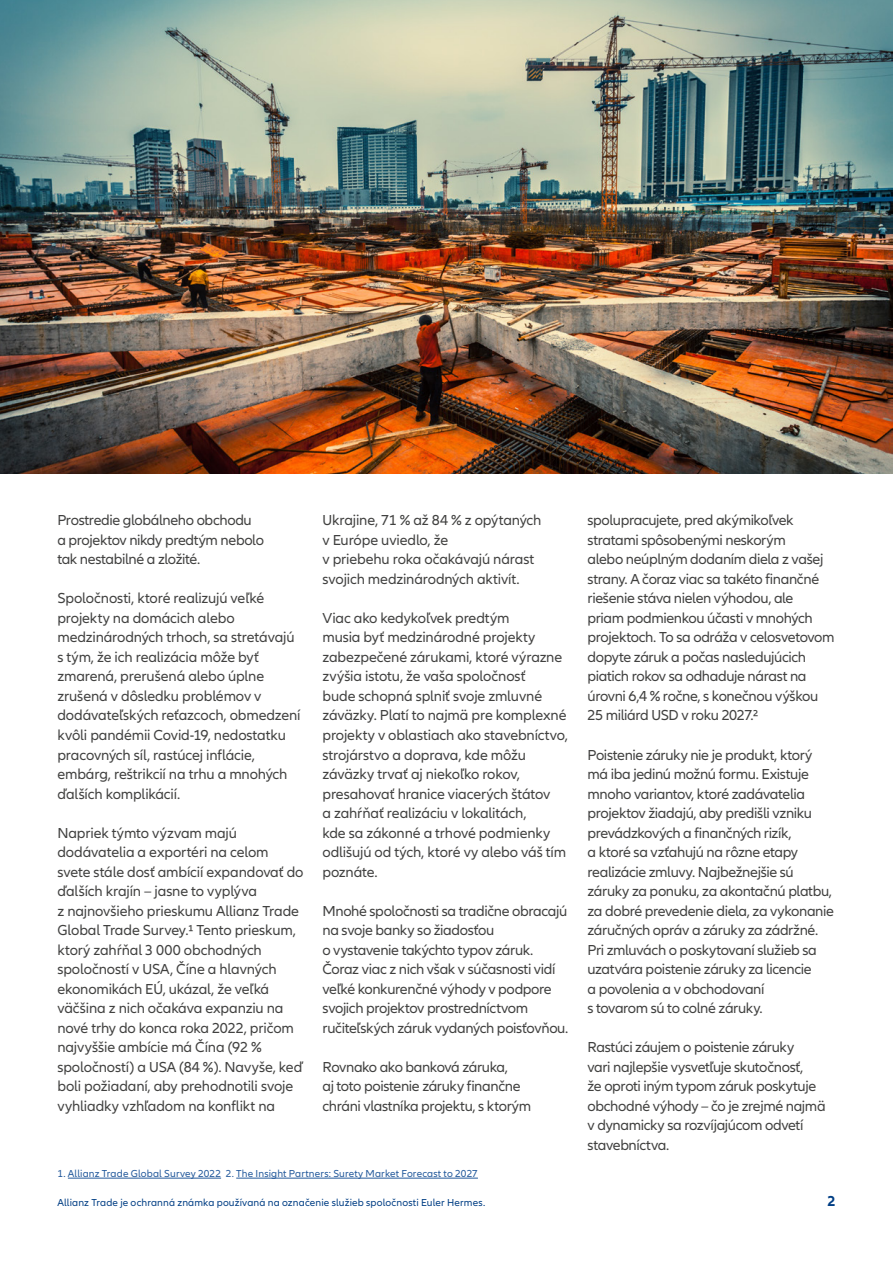
<style>
.page{position:relative;width:893px;height:1263px;background:#fff}
.page>*{position:absolute;margin:0;border:0;box-sizing:border-box;transform-origin:0 0}
.t1{font:15px/19.5px "Allianz Neo";letter-spacing:-.02em;color:#414140}
.t2{font:700 15px "Allianz Neo";color:#003e84}
.t3{font:10.5px "Allianz Neo";letter-spacing:.015em;color:#003e84}
.t4{font:10.5px "Allianz Neo";letter-spacing:.01em;color:#245a9c}
</style>
<div class="page">
<img style="left:0;top:0;width:893px;height:473px">
<hr style="left:68px;top:1178px;width:153px;height:1px;background:#245a9c">
<hr style="left:236px;top:1178px;width:242px;height:1px;background:#245a9c">
<p class="t1" style="left:57px;top:511px;width:208px">Prostredie globálneho obchodu a projektov nikdy predtým nebolo tak nestabilné a zložité.</p>
<p class="t1" style="left:57px;top:589px;width:245px">Spoločnosti, ktoré realizujú veľké projekty na domácich alebo medzinárodných trhoch, sa stretávajú s tým, že ich realizácia môže byť zmarená, prerušená alebo úplne zrušená v dôsledku problémov v dodávateľských reťazcoch, obmedzení kvôli pandémii Covid-19, nedostatku pracovných síl, rastúcej inflácie, embárg, reštrikcií na trhu a mnohých ďalších komplikácií.</p>
<p class="t1" style="left:57px;top:823px;width:248px">Napriek týmto výzvam majú dodávatelia a exportéri na celom svete stále dosť ambícií expandovať do ďalších krajín – jasne to vyplýva<br>z najnovšieho prieskumu Allianz Trade Global Trade Survey.1 Tento prieskum, ktorý zahŕňal 3 000 obchodných spoločností v USA, Číne a hlavných ekonomikách EÚ, ukázal, že veľká väčšina z nich očakáva expanziu na nové trhy do konca roka 2022, pričom najvyššie ambície má Čína (92 % spoločností) a USA (84 %). Navyše, keď boli požiadaní, aby prehodnotili svoje vyhliadky vzhľadom na konflikt na</p>
<p class="t1" style="left:322px;top:511px;width:221px">Ukrajine, 71 % až 84 % z opýtaných v Európe uviedlo, že<br>v priebehu roka očakávajú nárast svojich medzinárodných aktivít.</p>
<p class="t1" style="left:322px;top:609px;width:247px">Viac ako kedykoľvek predtým<br>musia byť medzinárodné projekty zabezpečené zárukami, ktoré výrazne zvýšia istotu, že vaša spoločnosť<br>bude schopná splniť svoje zmluvné záväzky. Platí to najmä pre komplexné projekty v oblastiach ako stavebníctvo, strojárstvo a doprava, kde môžu záväzky trvať aj niekoľko rokov, presahovať hranice viacerých štátov<br>a zahŕňať realizáciu v lokalitách,<br>kde sa zákonné a trhové podmienky odlišujú od tých, ktoré vy alebo váš tím poznáte.</p>
<p class="t1" style="left:322px;top:901px;width:247px">Mnohé spoločnosti sa tradične obracajú na svoje banky so žiadosťou<br>o vystavenie takýchto typov záruk.<br>Čoraz viac z nich však v súčasnosti vidí veľké konkurenčné výhody v podpore svojich projektov prostredníctvom ručiteľských záruk vydaných poisťovňou.</p>
<p class="t1" style="left:322px;top:1057px;width:210px">Rovnako ako banková záruka,<br>aj toto poistenie záruky finančne chráni vlastníka projektu, s ktorým</p>
<p class="t4" style="left:57px;top:1167px;width:422px">1. Allianz Trade Global Survey 2022 2. The Insight Partners: Surety Market Forecast to 2027</p>
<p class="t1" style="left:587px;top:511px;width:249px">spolupracujete, pred akýmikoľvek stratami spôsobenými neskorým<br>alebo neúplným dodaním diela z vašej strany. A čoraz viac sa takéto finančné riešenie stáva nielen výhodou, ale<br>priam podmienkou účasti v mnohých projektoch. To sa odráža v celosvetovom dopyte záruk a počas nasledujúcich piatich rokov sa odhaduje nárast na úrovni 6,4 % ročne, s konečnou výškou 25 miliárd USD v roku 2027.2</p>
<p class="t1" style="left:587px;top:745px;width:248px">Poistenie záruky nie je produkt, ktorý má iba jedinú možnú formu. Existuje mnoho variantov, ktoré zadávatelia projektov žiadajú, aby predišli vzniku prevádzkových a finančných rizík,<br>a ktoré sa vzťahujú na rôzne etapy realizácie zmluvy. Najbežnejšie sú záruky za ponuku, za akontačnú platbu, za dobré prevedenie diela, za vykonanie záručných opráv a záruky za zádržné.<br>Pri zmluvách o poskytovaní služieb sa uzatvára poistenie záruky za licencie<br>a povolenia a v obchodovaní<br>s tovarom sú to colné záruky.</p>
<p class="t1" style="left:587px;top:1038px;width:240px">Rastúci záujem o poistenie záruky<br>vari najlepšie vysvetľuje skutočnosť,<br>že oproti iným typom záruk poskytuje obchodné výhody – čo je zrejmé najmä v dynamicky sa rozvíjajúcom odvetí stavebníctva.</p>
<p class="t3" style="left:57px;top:1196px;width:429px">Allianz Trade je ochranná známka používaná na označenie služieb spoločnosti Euler Hermes.</p>
<p class="t2" style="left:827px;top:1192px;width:10px">2</p>
</div>
